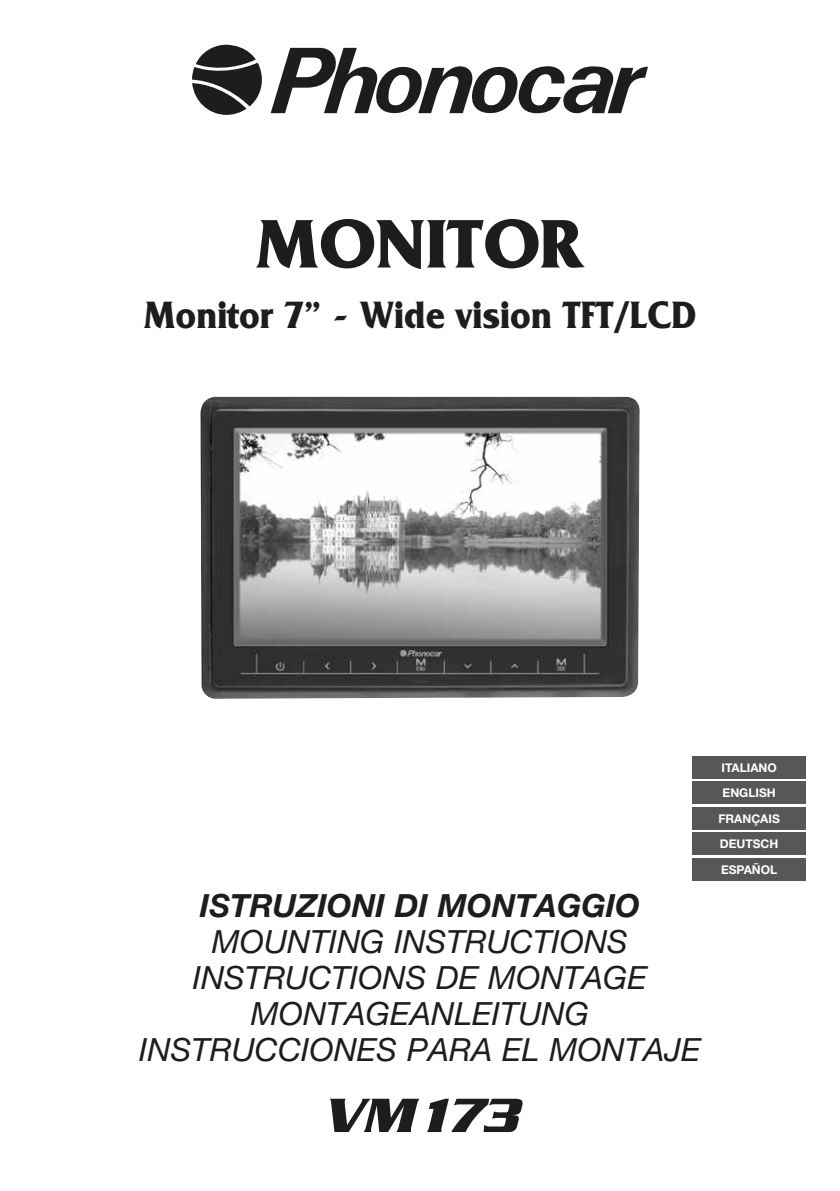
<style>
.page{position:relative;width:840px;height:1191px;background:#fff}
.page>*{position:absolute;margin:0;border:0;box-sizing:border-box;transform-origin:0 0}
.t1{font:700 72px "Friz Quadrata";color:#1d1d1b}
.t2{font:italic 700 52px "Serpentine";color:#1d1d1b}
.t3{font:700 40px "Friz Quadrata";color:#1d1d1b;scale:.9 1}
.t4{font:italic 32px/36px "Helvetica Neue";color:#1d1d1b;text-align:center}
.t5{font:italic 700 32px "Helvetica Neue";color:#1d1d1b}
.t6{font:700 12px/25.6px "Helvetica Neue";color:#fff;text-align:center}
</style>
<div class="page">
<svg style="left:270px;top:48px;width:377px;height:66px"></svg>
<svg style="left:192px;top:45px;width:70px;height:70px"></svg>
<div style="left:692px;top:756px;width:113px;height:22px;background:#575756"></div>
<div style="left:692px;top:781px;width:113px;height:23px;background:#575756"></div>
<div style="left:692px;top:807px;width:113px;height:22px;background:#575756"></div>
<div style="left:692px;top:832px;width:113px;height:23px;background:#575756"></div>
<div style="left:692px;top:858px;width:113px;height:22px;background:#575756"></div>
<img style="left:200px;top:396px;width:439px;height:302px">
<h1 class="t1" style="left:255px;top:204px;width:330px">MONITOR</h1>
<p class="t3" style="left:144px;top:292px;width:614px">Monitor 7” - Wide vision TFT/LCD</p>
<p class="t5" style="left:200px;top:885px;width:441px">ISTRUZIONI DI MONTAGGIO</p>
<p class="t4" style="left:139px;top:923px;width:562px">MOUNTING INSTRUCTIONS<br>INSTRUCTIONS DE MONTAGE<br>MONTAGEANLEITUNG<br>INSTRUCCIONES PARA EL MONTAJE</p>
<h2 class="t2" style="left:322px;top:1085px;width:197px">VM 173</h2>
<p class="t6" style="left:718px;top:754px;width:63px">ITALIANO<br>ENGLISH<br>FRANÇAIS<br>DEUTSCH<br>ESPAÑOL</p>
</div>
